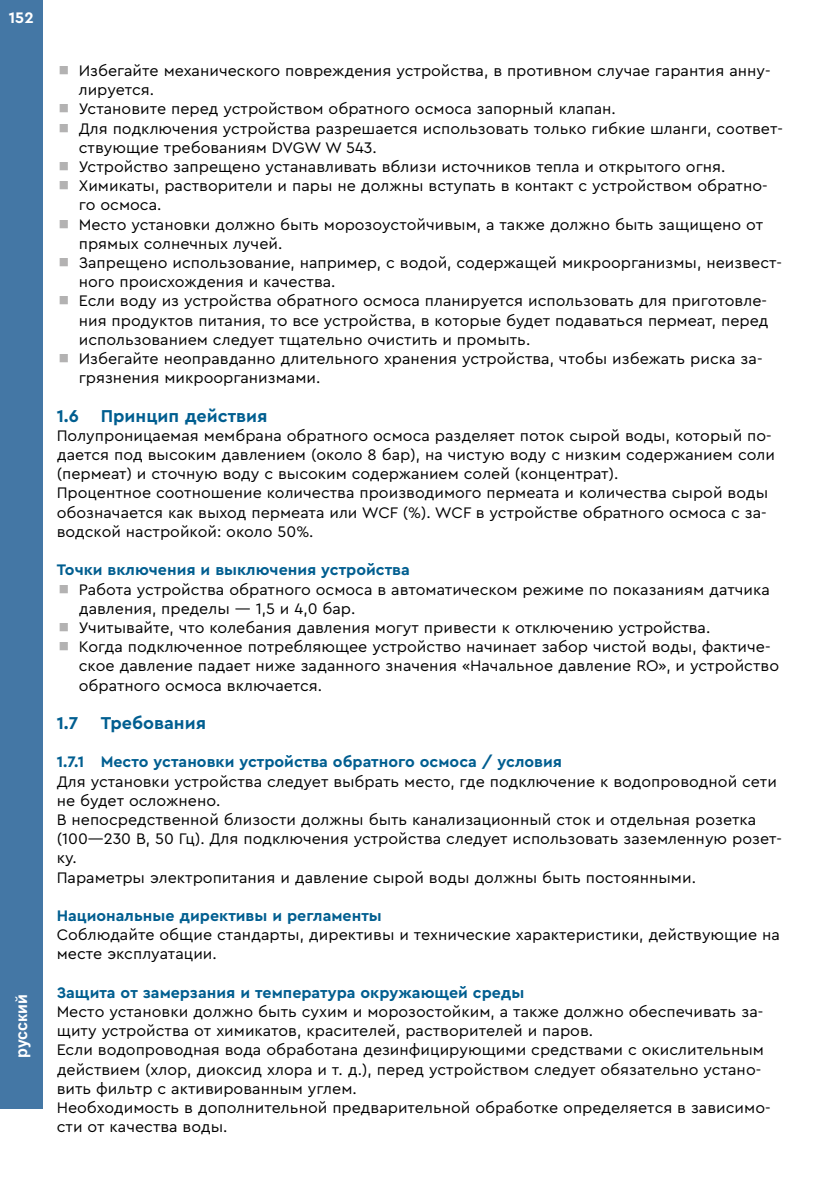
<style>
.page{position:relative;width:840px;height:1191px;background:#fff}
.page>*{position:absolute;margin:0;border:0;box-sizing:border-box;transform-origin:0 0}
.t1{font:700 18px "Cera PRO";color:#005e90}
.copy{font:16px/19.2px "Cera PRO";color:#000}
.copy_fett{font:700 16px "Cera PRO";color:#005e90}
.t2{font:700 16px "Arial";color:#fff}
.t3{font:700 16px "Cera PRO";color:#fff}
</style>
<div class="page">
<div style="left:0;top:0;width:43px;height:1108px;background:#4477a5"></div>
<p class="t3" style="left:9px;top:7px;width:26px">152</p>
<p class="t2" style="left:11px;top:1057px;width:65px;rotate:-90deg">русский</p>
<p class="copy" style="left:79px;top:60px;width:693px">Избегайте механического повреждения устройства, в противном случае гарантия анну&shy;лируется.</p>
<p class="copy" style="left:79px;top:99px;width:538px">Установите перед устройством обратного осмоса запорный клапан.</p>
<p class="copy" style="left:79px;top:118px;width:705px">Для подключения устройства разрешается использовать только гибкие шланги, соответ&shy;ствующие требованиям DVGW W 543.</p>
<p class="copy" style="left:79px;top:156px;width:647px">Устройство запрещено устанавливать вблизи источников тепла и открытого огня.</p>
<p class="copy" style="left:79px;top:175px;width:690px">Химикаты, растворители и пары не должны вступать в контакт с устройством обратно&shy;го осмоса.</p>
<p class="copy" style="left:79px;top:214px;width:685px">Место установки должно быть морозоустойчивым, а также должно быть защищено от прямых солнечных лучей.</p>
<p class="copy" style="left:79px;top:252px;width:704px">Запрещено использование, например, с водой, содержащей микроорганизмы, неизвест&shy;ного происхождения и качества.</p>
<p class="copy" style="left:79px;top:291px;width:690px;text-align:justify">Если воду из устройства обратного осмоса планируется использовать для приготовле&shy;ния продуктов питания, то все устройства, в которые будет подаваться пермеат, перед использованием следует тщательно очистить и промыть.</p>
<p class="copy" style="left:79px;top:348px;width:685px">Избегайте неоправданно длительного хранения устройства, чтобы избежать риска за&shy;грязнения микроорганизмами.</p>
<p class="t1" style="left:57px;top:403px;width:212px">1.6 Принцип действия</p>
<p class="copy" style="left:57px;top:425px;width:719px">Полупроницаемая мембрана обратного осмоса разделяет поток сырой воды, который по&shy;дается под высоким давлением (около 8 бар), на чистую воду с низким содержанием соли (пермеат) и сточную воду с высоким содержанием солей (концентрат).</p>
<p class="copy" style="left:57px;top:483px;width:712px;text-align:justify">Процентное соотношение количества производимого пермеата и количества сырой воды обозначается как выход пермеата или WCF (%). WCF в устройстве обратного осмоса с за&shy;водской настройкой: около 50%.</p>
<p class="copy_fett" style="left:57px;top:559px;width:354px">Точки включения и выключения устройства</p>
<p class="copy" style="left:79px;top:579px;width:692px">Работа устройства обратного осмоса в автоматическом режиме по показаниям датчика давления, пределы — 1,5 и 4,0 бар.</p>
<p class="copy" style="left:79px;top:617px;width:632px">Учитывайте, что колебания давления могут привести к отключению устройства.</p>
<p class="copy" style="left:79px;top:636px;width:701px">Когда подключенное потребляющее устройство начинает забор чистой воды, фактиче&shy;ское давление падает ниже заданного значения «Начальное давление RO», и устройство обратного осмоса включается.</p>
<p class="t1" style="left:57px;top:711px;width:23px">1.7</p>
<p class="t1" style="left:101px;top:711px;width:107px">Требования</p>
<p class="copy_fett" style="left:57px;top:751px;width:506px">1.7.1 Место установки устройства обратного осмоса / условия</p>
<p class="copy" style="left:57px;top:771px;width:721px">Для установки устройства следует выбрать место, где подключение к водопроводной сети не будет осложнено.</p>
<p class="copy" style="left:57px;top:809px;width:726px">В непосредственной близости должны быть канализационный сток и отдельная розетка (100—230 В, 50 Гц). Для подключения устройства следует использовать заземленную розет&shy;ку.</p>
<p class="copy" style="left:57px;top:867px;width:640px">Параметры электропитания и давление сырой воды должны быть постоянными.</p>
<p class="copy_fett" style="left:57px;top:905px;width:326px">Национальные директивы и регламенты</p>
<p class="copy" style="left:57px;top:924px;width:724px">Соблюдайте общие стандарты, директивы и технические характеристики, действующие на месте эксплуатации.</p>
<p class="copy_fett" style="left:57px;top:981px;width:469px">Защита от замерзания и температура окружающей среды</p>
<p class="copy" style="left:57px;top:1001px;width:707px">Место установки должно быть сухим и морозостойким, а также должно обеспечивать за&shy;щиту устройства от химикатов, красителей, растворителей и паров.</p>
<p class="copy" style="left:57px;top:1039px;width:708px">Если водопроводная вода обработана дезинфицирующими средствами с окислительным действием (хлор, диоксид хлора и т. д.), перед устройством следует обязательно устано&shy;вить фильтр с активированным углем.</p>
<p class="copy" style="left:57px;top:1097px;width:715px">Необходимость в дополнительной предварительной обработке определяется в зависимо&shy;сти от качества воды.</p>
</div>
